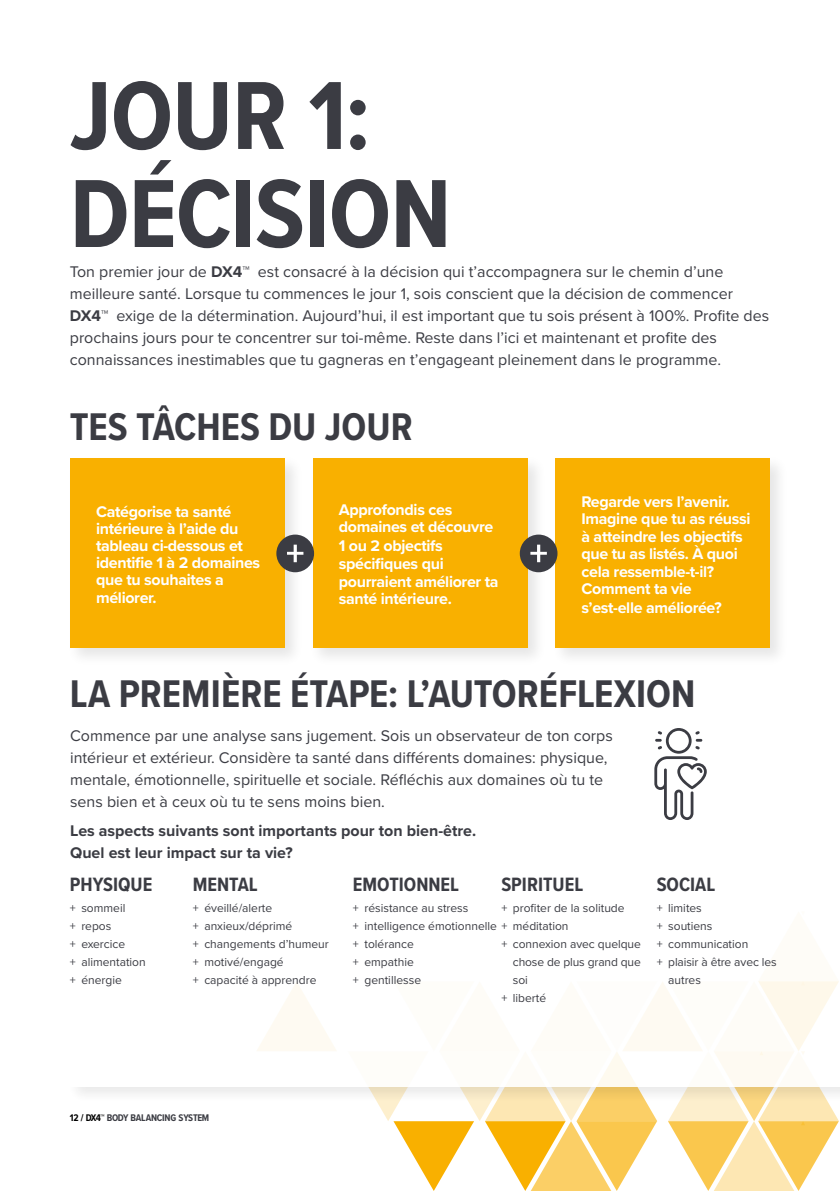
<style>
.page{position:relative;width:840px;height:1191px;background:#fff}
.page>*{position:absolute;margin:0;border:0;box-sizing:border-box;transform-origin:0 0}
.t1{font:700 100.2px/98px "Proxima Nova Cond";letter-spacing:-.01em;color:#3b3c43}
.t2{font:700 40px "Proxima Nova Cond";color:#3b3c43}
.t3{font:700 20px "Proxima Nova Cond";color:#3b3c43}
.t4{font:16px/22px "Proxima Nova";color:#3b3c43}
.t5{font:700 16px/17.8px "Proxima Nova";letter-spacing:-.02em;color:#fff}
.t6{font:700 16px/22px "Proxima Nova";color:#3b3c43}
.t7{font:12px/18px "Proxima Nova";color:#3b3c43}
.t8{font:700 10px "Proxima Nova Cond";letter-spacing:-.03em;color:#3b3c43}
.s1{font-weight:700}
.s2{color:#000}
</style>
<div class="page">
<svg style="left:378px;top:1104px;width:460px;height:87px"></svg>
<div style="left:66px;top:66px;width:773px;height:1038px;background:#000;opacity:.1"></div>
<div style="left:70px;top:70px;width:769px;height:1016px;background:#fff"></div>
<svg style="left:654px;top:728px;width:52px;height:92px"></svg>
<div style="left:66px;top:455px;width:237px;height:212px;background:#000;opacity:.1"></div>
<div style="left:70px;top:458px;width:214px;height:190px;background:#f9b000"></div>
<div style="left:308px;top:455px;width:237px;height:212px;background:#000;opacity:.1"></div>
<div style="left:312px;top:458px;width:215px;height:190px;background:#f9b000"></div>
<div style="left:551px;top:455px;width:237px;height:212px;background:#000;opacity:.1"></div>
<div style="left:555px;top:458px;width:214px;height:190px;background:#f9b000"></div>
<div style="left:276px;top:534px;width:38px;height:38px;background:#3b3c43;border-radius:50%"></div>
<svg style="left:287px;top:544px;width:16px;height:18px"></svg>
<div style="left:519px;top:534px;width:38px;height:38px;background:#3b3c43;border-radius:50%"></div>
<svg style="left:530px;top:544px;width:16px;height:18px"></svg>
<h1 class="t1" style="left:70px;top:64px;width:383px">JOUR 1:<br>DÉCISION</h1>
<p class="t4" style="left:70px;top:260px;width:700px">Ton premier jour de <span class="s1">DX4™</span> est consacré à la décision qui t’accompagnera sur le chemin d’une meilleure santé. Lorsque tu commences le jour 1, sois conscient que la décision de commencer <span class="s1">DX4™</span> exige de la détermination. Aujourd’hui, il est important que tu sois présent à 100%. Profite des prochains jours pour te concentrer sur toi-même. Reste dans l’ici et maintenant et profite des connaissances inestimables que tu gagneras en t’engageant pleinement dans le programme.</p>
<h2 class="t2" style="left:70px;top:397px;width:344px">TES TÂCHES DU JOUR</h2>
<p class="t5" style="left:96px;top:502px;width:165px;line-height:17.2px">Catégorise ta santé intérieure à l’aide du tableau ci-dessous et identifie 1 à 2 domaines que tu souhaites a méliorer.</p>
<p class="t5" style="left:338px;top:500px;width:161px">Approfondis ces domaines et découvre<br>1 ou 2 objectifs spécifiques qui pourraient améliorer ta santé intérieure.</p>
<p class="t5" style="left:581px;top:492px;width:170px">Regarde vers l’avenir.<br>Imagine que tu as réussi à atteindre les objectifs que tu as listés. À quoi cela ressemble-t-il?<br>Comment ta vie s’est-elle améliorée?</p>
<h2 class="t2" style="left:70px;top:664px;width:626px">LA PREMIÈRE ÉTAPE: L’AUTORÉFLEXION</h2>
<p class="t4" style="left:70px;top:723px;width:544px">Commence par une analyse sans jugement. Sois un observateur de ton corps intérieur et extérieur. Considère ta santé dans différents domaines: physique, mentale, émotionnelle, spirituelle et sociale. Réfléchis aux domaines où tu te sens bien et à ceux où tu te sens moins bien.</p>
<p class="t6" style="left:70px;top:819px;width:407px">Les aspects suivants sont importants pour ton bien-être.<br>Quel est leur impact sur ta vie?</p>
<p class="t3" style="left:70px;top:870px;width:84px">PHYSIQUE</p>
<p class="t7" style="left:70px;top:898px;width:77px">+ sommeil<br>+ repos<br>+ exercice<br>+ alimentation + énergie</p>
<p class="t3" style="left:353px;top:870px;width:108px">EMOTIONNEL</p>
<p class="t7" style="left:353px;top:898px;width:217px">+ résistance au stress<br>+ intelligence émotionnelle + méditation + tolérance<br>+ empathie<br>+ gentillesse</p>
<p class="t3" style="left:501px;top:870px;width:83px">SPIRITUEL</p>
<p class="t7" style="left:501px;top:898px;width:125px">+ profiter de la solitude</p>
<p class="t7" style="left:501px;top:934px;width:141px">+ connexion avec quelque</p>
<p class="t7" style="left:512px;top:952px;width:129px">chose de plus grand que</p>
<p class="t7" style="left:512px;top:970px;width:17px">soi</p>
<p class="t7" style="left:501px;top:988px;width:46px">+ liberté</p>
<p class="t3" style="left:656px;top:870px;width:60px">SOCIAL</p>
<p class="t7" style="left:656px;top:898px;width:47px">+ limites</p>
<p class="t7" style="left:656px;top:916px;width:57px">+ soutiens</p>
<p class="t7" style="left:656px;top:934px;width:93px">+ communication</p>
<p class="t7" style="left:656px;top:952px;width:121px">+ plaisir à être avec les</p>
<p class="t7" style="left:667px;top:970px;width:34px">autres</p>
<p class="t3" style="left:193px;top:870px;width:66px">MENTAL</p>
<p class="t7" style="left:193px;top:898px;width:137px">+ éveillé/alerte<br>+ anxieux/déprimé<br>+ changements d’humeur + motivé/engagé<br>+ capacité à apprendre</p>
<p class="t8" style="left:70px;top:1110px;width:141px"><span class="s2">12 / DX4™️</span> BODY BALANCING SYSTEM</p>
</div>
